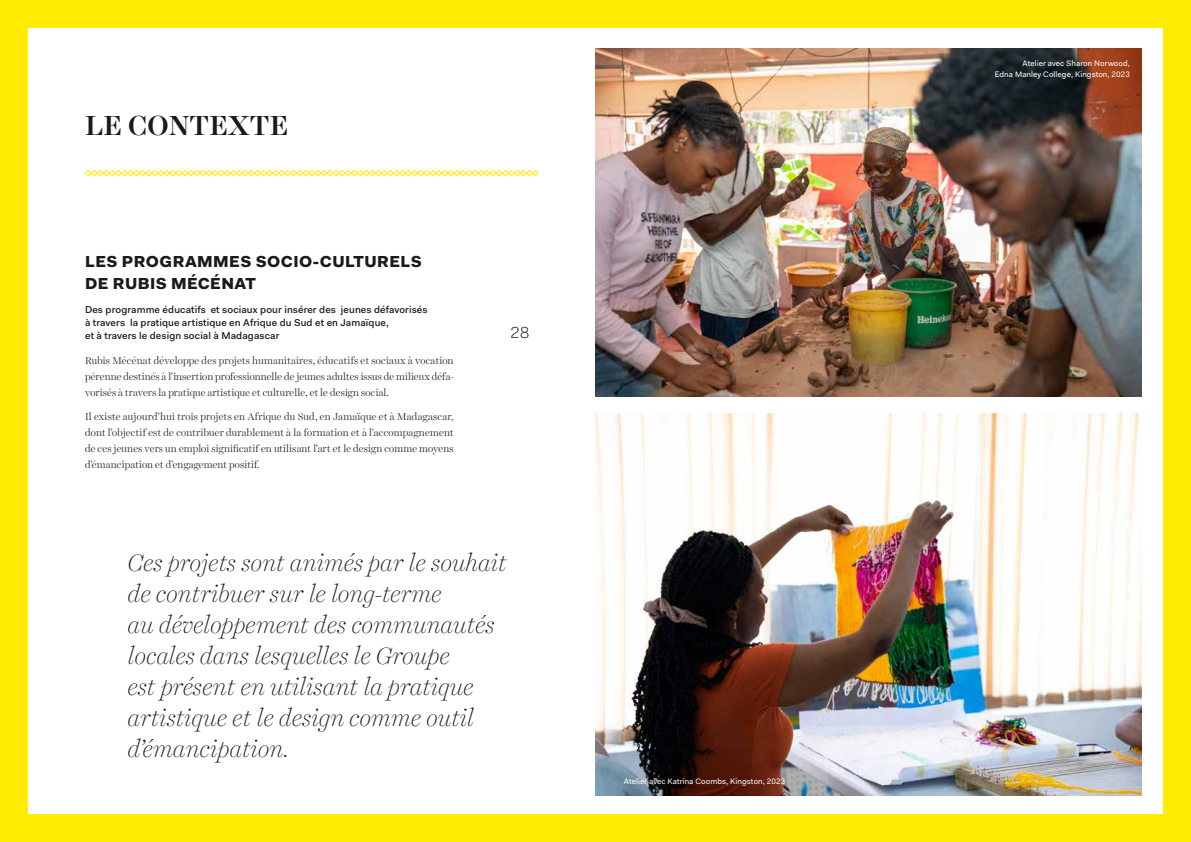
<style>
.page{position:relative;width:1191px;height:842px;background:#ffec00}
.page>*{position:absolute;margin:0;border:0;box-sizing:border-box;transform-origin:0 0}
.t1{font:500 28px "Harriet Display";letter-spacing:.01em;color:#1a1a18}
.t2{font:italic 100 24px/31px "Harriet Display";letter-spacing:.005em;color:#1a1a18}
.t3{font:900 16px/22px "Fakt Pro";letter-spacing:.025em;color:#1a1a18}
.t4{font:100 16px "Fakt Pro";color:#1a1a18}
.t5{font:300 10px/16px "Harriet Display";letter-spacing:.01em;color:#1a1a18;text-align:justify}
.t6{font:500 10px/13px "Fakt Pro";letter-spacing:.01em;color:#1a1a18}
.t7{font:8px/11px "Fakt Pro";letter-spacing:.01em;color:#fff;text-align:right}
</style>
<div class="page">
<div style="left:28px;top:28px;width:1134px;height:786px;background:#fff"></div>
<img style="left:595px;top:414px;width:546px;height:381px">
<img style="left:595px;top:48px;width:546px;height:349px">
<svg style="left:85px;top:170px;width:454px;height:6px"></svg>
<h1 class="t1" style="left:85px;top:106px;width:204px">LE CONTEXTE</h1>
<h3 class="t3" style="left:85px;top:250px;width:338px">LES PROGRAMMES SOCIO-CULTURELS<br>DE RUBIS MÉCÉNAT</h3>
<p class="t6" style="left:85px;top:303px;width:344px">Des programme éducatifs et sociaux pour insérer des jeunes défavorisés à travers la pratique artistique en Afrique du Sud et en Jamaïque,<br>et à travers le design social à Madagascar</p>
<p class="t5" style="left:85px;top:352px;width:370px">Rubis Mécénat développe des projets humanitaires, éducatifs et sociaux à vocation pérenne destinés à l’insertion professionnelle de jeunes adultes issus de milieux défa&shy;vorisés à travers la pratique artistique et culturelle, et le design social.</p>
<p class="t5" style="left:85px;top:409px;width:370px">Il existe aujourd’hui trois projets en Afrique du Sud, en Jamaïque et à Madagascar, dont l’objectif est de contribuer durablement à la formation et à l’accompagnement de ces jeunes vers un emploi significatif en utilisant l’art et le design comme moyens d’émancipation et d’engagement positif.</p>
<h3 class="t4" style="left:510px;top:322px;width:20px">28</h3>
<h2 class="t2" style="left:128px;top:547px;width:381px">Ces projets sont animés par le souhait de contribuer sur le long-terme<br>au développement des communautés locales dans lesquelles le Groupe<br>est présent en utilisant la pratique artistique et le design comme outil d’émancipation.</h2>
<p class="t7" style="left:624px;top:775px;width:163px">Atelier avec Katrina Coombs, Kingston, 2023</p>
<p class="t7" style="left:994px;top:57px;width:137px">Atelier avec Sharon Norwood,<br>Edna Manley College, Kingston, 2023</p>
</div>
